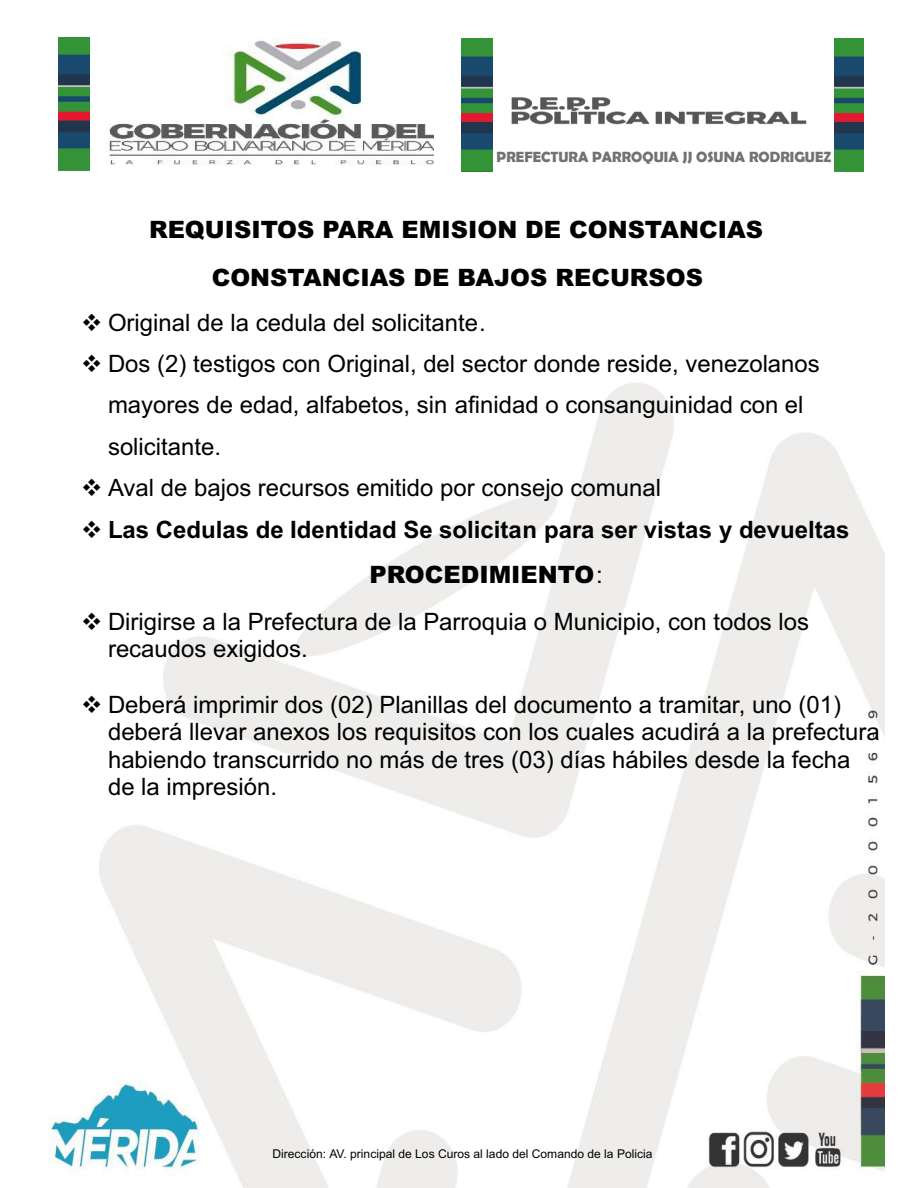
<style>
.page{position:relative;width:918px;height:1188px;background:#fff}
.page>*{position:absolute;margin:0;border:0;box-sizing:border-box;transform-origin:0 0}
.t1{font:24px/27.6px "Arial";color:#000}
.t2{font:700 24px/45.8px "Arial";color:#000}
.t3{font:900 24px/48.6px "Arial";color:#000;text-align:center}
.t4{font:700 15px "Berlin Sans FB Demi";color:#767171}
.t5{font:12px "Arial";color:#000}
.s1{font-weight:900}
.s2{font-weight:400}
</style>
<div class="page">
<img style="left:49px;top:383px;width:835px;height:805px">
<img style="left:511px;top:97px;width:296px;height:28px">
<img style="left:835px;top:38px;width:28px;height:134px">
<img style="left:109px;top:38px;width:325px;height:128px">
<img style="left:462px;top:38px;width:31px;height:134px">
<img style="left:58px;top:37px;width:31px;height:134px">
<p class="t4" style="left:497px;top:149px;width:336px">PREFECTURA PARROQUIA JJ OSUNA RODRIGUEZ</p>
<p class="t3" style="left:149px;top:207px;width:615px">REQUISITOS PARA EMISION DE CONSTANCIAS<br>CONSTANCIAS DE BAJOS RECURSOS</p>
<p class="t1" style="left:81px;top:310px;width:406px">❖ Original de la cedula del solicitante.</p>
<p class="t1" style="left:108px;top:345px;width:713px;line-height:41.4px;text-indent:-27px">❖ Dos (2) testigos con Original, del sector donde reside, venezolanos mayores de edad, alfabetos, sin afinidad o consanguinidad con el solicitante.</p>
<p class="t1" style="left:81px;top:476px;width:582px">❖ Aval de bajos recursos emitido por consejo comunal</p>
<p class="t2" style="left:369px;top:508px;width:482px;text-indent:-288px">❖ Las Cedulas de Identidad Se solicitan para ser vistas y devueltas<br><span class="s1">PROCEDIMIENTO</span><span class="s2">:</span></p>
<p class="t1" style="left:108px;top:610px;width:703px;text-indent:-27px">❖ Dirigirse a la Prefectura de la Parroquia o Municipio, con todos los recaudos exigidos.</p>
<p class="t1" style="left:108px;top:693px;width:773px;text-indent:-27px">❖ Deberá imprimir dos (02) Planillas del documento a tramitar, uno (01) deberá llevar anexos los requisitos con los cuales acudirá a la prefectura habiendo transcurrido no más de tres (03) días hábiles desde la fecha de la impresión.</p>
<p class="t5" style="left:273px;top:1149px;width:382px">Dirección: AV. principal de Los Curos al lado del Comando de la Policia</p>
</div>
